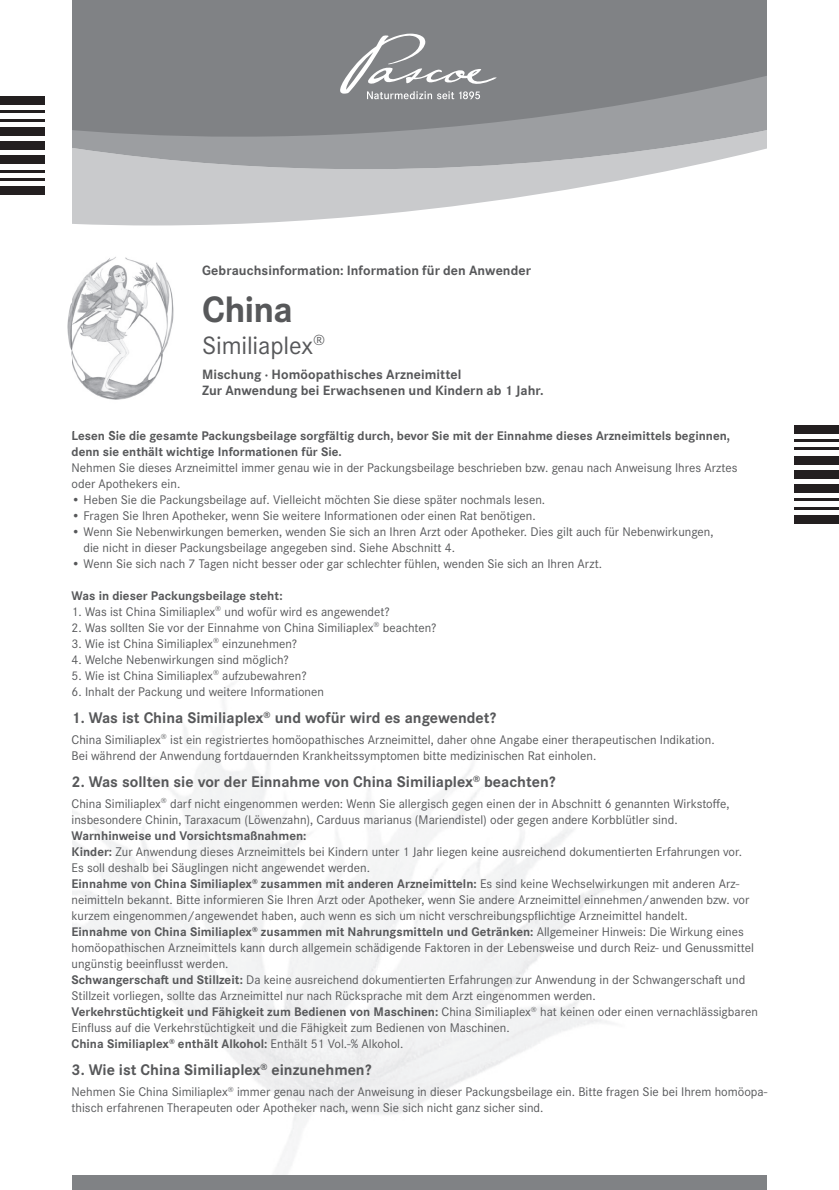
<style>
.page{position:relative;width:839px;height:1190px;background:#fff}
.page>*{position:absolute;margin:0;border:0;box-sizing:border-box;transform-origin:0 0}
.t1{font:700 38px "Corporate S Pro";letter-spacing:-.025em;color:#57585a}
.t2{font:26px "Corporate S Pro";letter-spacing:-.005em;color:#57585a}
.t3{font:700 16px "Corporate S Pro";color:#57585a}
.t4{font:700 14px/16px "Corporate S Pro";letter-spacing:.005em;color:#57585a}
.t5{font:13px/16px "Corporate S Pro";color:#57585a}
.t6{font:700 13px/16px "Corporate S Pro";color:#57585a}
.s1{font-weight:700}
</style>
<div class="page">
<div style="left:72px;top:1174px;width:694px;height:16px;background:#808285"></div>
<svg style="left:72px;top:185px;width:520px;height:40px;fill:#c9cacc"></svg>
<svg style="left:72px;top:0;width:695px;height:185px;background:#929497"></svg>
<svg style="left:340px;top:34px;width:156px;height:65px;background:#959699"></svg>
<div style="left:0;top:187px;width:45px;height:8px;background:#231f20"></div>
<hr style="left:0;top:178px;width:45px;height:3px;background:#231f20">
<hr style="left:0;top:170px;width:45px;height:2px;background:#231f20">
<div style="left:0;top:155px;width:45px;height:9px;background:#231f20"></div>
<div style="left:0;top:141px;width:45px;height:9px;background:#231f20"></div>
<div style="left:0;top:127px;width:45px;height:9px;background:#231f20"></div>
<hr style="left:0;top:119px;width:45px;height:2px;background:#231f20">
<hr style="left:0;top:110px;width:45px;height:3px;background:#231f20">
<div style="left:0;top:96px;width:45px;height:8px;background:#231f20"></div>
<div style="left:793px;top:425px;width:45px;height:8px;background:#231f20"></div>
<hr style="left:793px;top:439px;width:45px;height:3px;background:#231f20">
<hr style="left:793px;top:447px;width:45px;height:3px;background:#231f20">
<div style="left:793px;top:456px;width:45px;height:8px;background:#231f20"></div>
<div style="left:793px;top:470px;width:45px;height:9px;background:#231f20"></div>
<div style="left:793px;top:484px;width:45px;height:9px;background:#231f20"></div>
<hr style="left:793px;top:498px;width:45px;height:3px;background:#231f20">
<hr style="left:793px;top:507px;width:45px;height:3px;background:#231f20">
<div style="left:793px;top:515px;width:45px;height:9px;background:#231f20"></div>
<img style="left:67px;top:257px;width:107px;height:174px">
<img style="left:73px;top:431px;width:117px;height:1px">
<p class="t4" style="left:202px;top:262px;width:330px">Gebrauchsinformation: Information für den Anwender</p>
<h1 class="t1" style="left:202px;top:279px;width:92px">China</h1>
<h2 class="t2" style="left:202px;top:326px;width:124px">Similiaplex<sup>®</sup></h2>
<p class="t4" style="left:202px;top:366px;width:343px">Mischung · Homöopathisches Arzneimittel<br>Zur Anwendung bei Erwachsenen und Kindern ab 1 Jahr.</p>
<p class="t6" style="left:71px;top:426px;width:659px">Lesen Sie die gesamte Packungsbeilage sorgfältig durch, bevor Sie mit der Einnahme dieses Arzneimittels beginnen, denn sie enthält wichtige Informationen für Sie.</p>
<p class="t5" style="left:71px;top:458px;width:667px">Nehmen Sie dieses Arzneimittel immer genau wie in der Packungsbeilage beschrieben bzw. genau nach Anweisung Ihres Arztes oder Apothekers ein.</p>
<p class="t5" style="left:71px;top:490px;width:475px">• Heben Sie die Packungsbeilage auf. Vielleicht möchten Sie diese später nochmals lesen.</p>
<p class="t5" style="left:71px;top:506px;width:465px">• Fragen Sie Ihren Apotheker, wenn Sie weitere Informationen oder einen Rat benötigen.</p>
<p class="t5" style="left:83px;top:522px;width:631px;text-indent:-12px">• Wenn Sie Nebenwirkungen bemerken, wenden Sie sich an Ihren Arzt oder Apotheker. Dies gilt auch für Nebenwirkungen, die nicht in dieser Packungsbeilage angegeben sind. Siehe Abschnitt 4.</p>
<p class="t5" style="left:71px;top:554px;width:531px">• Wenn Sie sich nach 7 Tagen nicht besser oder gar schlechter fühlen, wenden Sie sich an Ihren Arzt.</p>
<p class="t6" style="left:71px;top:586px;width:212px">Was in dieser Packungsbeilage steht:</p>
<p class="t5" style="left:71px;top:602px;width:319px">1. Was ist China Similiaplex<sup>®</sup> und wofür wird es angewendet?</p>
<p class="t5" style="left:71px;top:618px;width:366px">2. Was sollten Sie vor der Einnahme von China Similiaplex<sup>®</sup> beachten?</p>
<p class="t5" style="left:71px;top:634px;width:227px">3. Wie ist China Similiaplex<sup>®</sup> einzunehmen?</p>
<p class="t5" style="left:71px;top:650px;width:219px">4. Welche Nebenwirkungen sind möglich?</p>
<p class="t5" style="left:71px;top:666px;width:237px">5. Wie ist China Similiaplex<sup>®</sup> aufzubewahren?</p>
<p class="t5" style="left:71px;top:682px;width:254px">6. Inhalt der Packung und weitere Informationen</p>
<p class="t3" style="left:71px;top:705px;width:426px">1. Was ist China Similiaplex<sup>®</sup> und wofür wird es angewendet?</p>
<p class="t5" style="left:71px;top:730px;width:644px">China Similiaplex<sup>®</sup> ist ein registriertes homöopathisches Arzneimittel, daher ohne Angabe einer therapeutischen Indikation.<br>Bei während der Anwendung fortdauernden Krankheitssymptomen bitte medizinischen Rat einholen.</p>
<p class="t3" style="left:71px;top:769px;width:485px">2. Was sollten sie vor der Einnahme von China Similiaplex<sup>®</sup> beachten?</p>
<p class="t5" style="left:71px;top:794px;width:659px">China Similiaplex<sup>®</sup> darf nicht eingenommen werden: Wenn Sie allergisch gegen einen der in Abschnitt 6 genannten Wirkstoffe, insbesondere Chinin, Taraxacum (Löwenzahn), Carduus marianus (Mariendistel) oder gegen andere Korbblütler sind.</p>
<p class="t5" style="left:71px;top:826px;width:687px"><span class="s1">Warnhinweise und Vorsichtsmaßnahmen:<br>Kinder:</span> Zur Anwendung dieses Arzneimittels bei Kindern unter 1 Jahr liegen keine ausreichend dokumentierten Erfahrungen vor.<br>Es soll deshalb bei Säuglingen nicht angewendet werden.<br><span class="s1">Einnahme von China Similiaplex</span><sup>®</sup> <span class="s1">zusammen mit anderen Arzneimitteln:</span> Es sind keine Wechselwirkungen mit anderen Arz&shy;neimitteln bekannt. Bitte informieren Sie Ihren Arzt oder Apotheker, wenn Sie andere Arzneimittel einnehmen/anwenden bzw. vor kurzem eingenommen/angewendet haben, auch wenn es sich um nicht verschreibungspflichtige Arzneimittel handelt.<br><span class="s1">Einnahme von China Similiaplex</span><sup>®</sup> <span class="s1">zusammen mit Nahrungsmitteln und Getränken:</span> Allgemeiner Hinweis: Die Wirkung eines homöopathischen Arzneimittels kann durch allgemein schädigende Faktoren in der Lebensweise und durch Reiz- und Genussmittel ungünstig beeinflusst werden.<br><span class="s1">Schwangerschaft und Stillzeit:</span> Da keine ausreichend dokumentierten Erfahrungen zur Anwendung in der Schwangerschaft und Stillzeit vorliegen, sollte das Arzneimittel nur nach Rücksprache mit dem Arzt eingenommen werden.<br><span class="s1">Verkehrstüchtigkeit und Fähigkeit zum Bedienen von Maschinen:</span> China Similiaplex<sup>®</sup> hat keinen oder einen vernachlässigbaren Einfluss auf die Verkehrstüchtigkeit und die Fähigkeit zum Bedienen von Maschinen.<br><span class="s1">China Similiaplex</span><sup>®</sup> <span class="s1">enthält Alkohol:</span> Enthält 51 Vol.-% Alkohol.</p>
<p class="t3" style="left:71px;top:1057px;width:301px">3. Wie ist China Similiaplex<sup>®</sup> einzunehmen?</p>
<p class="t5" style="left:71px;top:1082px;width:696px">Nehmen Sie China Similiaplex<sup>®</sup> immer genau nach der Anweisung in dieser Packungsbeilage ein. Bitte fragen Sie bei Ihrem homöopa&shy;thisch erfahrenen Therapeuten oder Apotheker nach, wenn Sie sich nicht ganz sicher sind.</p>
</div>
